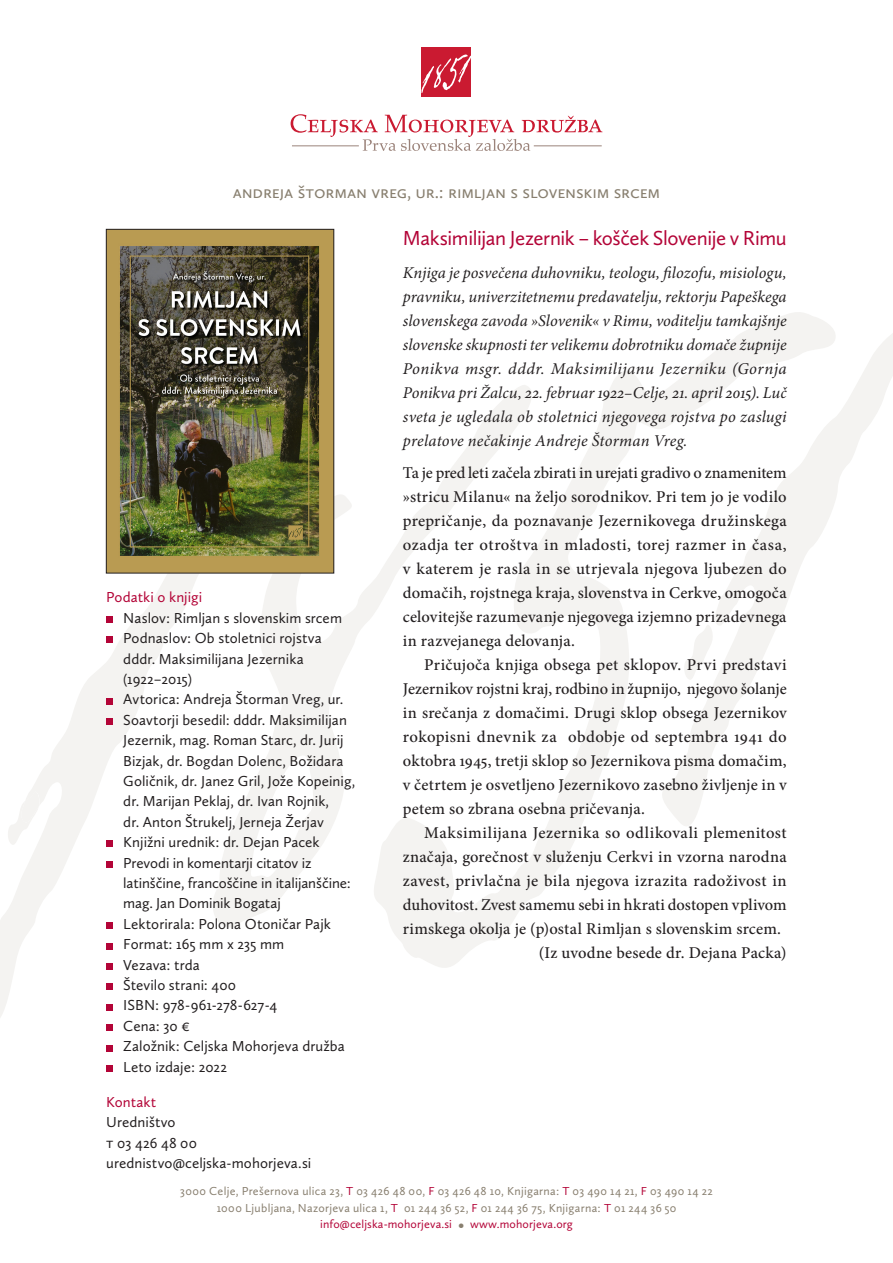
<style>
.page{position:relative;width:893px;height:1263px;background:#fff}
.page>*{position:absolute;margin:0;border:0;box-sizing:border-box;transform-origin:0 0}
.Glavni_naslov-rdec{font:21px "Calluna Sans";letter-spacing:-.02em;color:#b30437}
.Prvi_naslov{font:18px "Calluna Sans";letter-spacing:-.01em;color:#887f6f}
.Osnovno_besedilo{font:500 16.5px/24px "Minion Pro";letter-spacing:.01em;color:#231f20;text-align:justify}
.Prvi_odstavek-kurziv{font:italic 16.5px/24px "Minion Pro";letter-spacing:.01em;color:#231f20;text-align:justify}
.Podatki{font:15px/20.4px "Calluna Sans";color:#231f20}
.Podatki_o_knjigi_nas{font:15px "Calluna Sans";color:#b30437}
.Podatki-2{font:15px "Calluna Sans";color:#b30437}
.Osnovno_besedilo-2{font:12px "Calluna Sans";letter-spacing:.03em;color:#887f6f}
.t1{font:12px "Calluna Sans";letter-spacing:.005em;color:#b30437}
.s1{color:#b30437}
.s2{font-size:16.5px;color:#887f6f}
</style>
<div class="page">
<svg style="left:219px;top:383px;width:150px;height:544px"></svg>
<svg style="left:369px;top:312px;width:461px;height:656px"></svg>
<svg style="left:0;top:522px;width:219px;height:495px"></svg>
<svg style="left:6px;top:788px;width:34px;height:60px"></svg>
<svg style="left:655px;top:326px;width:238px;height:515px"></svg>
<div style="left:106px;top:616px;width:7px;height:7px;background:#b30437"></div>
<div style="left:106px;top:637px;width:7px;height:6px;background:#b30437"></div>
<div style="left:106px;top:698px;width:7px;height:6px;background:#b30437"></div>
<div style="left:106px;top:718px;width:7px;height:7px;background:#b30437"></div>
<div style="left:106px;top:841px;width:7px;height:6px;background:#b30437"></div>
<div style="left:106px;top:861px;width:7px;height:6px;background:#b30437"></div>
<div style="left:106px;top:922px;width:7px;height:7px;background:#b30437"></div>
<div style="left:106px;top:943px;width:7px;height:6px;background:#b30437"></div>
<div style="left:106px;top:963px;width:7px;height:6px;background:#b30437"></div>
<div style="left:106px;top:983px;width:7px;height:7px;background:#b30437"></div>
<div style="left:106px;top:1004px;width:7px;height:6px;background:#b30437"></div>
<div style="left:106px;top:1024px;width:7px;height:7px;background:#b30437"></div>
<div style="left:106px;top:1045px;width:7px;height:6px;background:#b30437"></div>
<div style="left:106px;top:1065px;width:7px;height:6px;background:#b30437"></div>
<img style="left:108px;top:231px;width:224px;height:340px">
<div style="left:106px;top:229px;width:228px;height:344px;border:1px solid #231f20"></div>
<div style="left:422px;top:47px;width:49px;height:50px;background:#ca1a31"></div>
<svg style="left:421px;top:54px;width:50px;height:40px"></svg>
<svg style="left:291px;top:114px;width:311px;height:37px"></svg>
<hr style="left:292px;top:146px;width:67px;height:1px;background:#9b837a">
<hr style="left:534px;top:146px;width:68px;height:1px;background:#9b837a">
<p class="Prvi_naslov" style="left:233px;top:182px;width:429px">andreja štorman vreg, ur.: rimljan s slovenskim srcem</p>
<p class="Podatki_o_knjigi_nas" style="left:106px;top:588px;width:97px">Podatki o knjigi</p>
<p class="Podatki" style="left:123px;top:607px;width:220px">Naslov: Rimljan s slovenskim srcem</p>
<p class="Podatki" style="left:123px;top:628px;width:200px">Podnaslov: Ob stoletnici rojstva dddr. Maksimilijana Jezernika (1922–2015)</p>
<p class="Podatki" style="left:123px;top:689px;width:222px">Avtorica: Andreja Štorman Vreg, ur.</p>
<p class="Podatki" style="left:123px;top:709px;width:233px">Soavtorji besedil: dddr. Maksimilijan Jezernik, mag. Roman Starc, dr. Jurij Bizjak, dr. Bogdan Dolenc, Božidara Goličnik, dr. Janez Gril, Jože Kopeinig, dr. Marijan Peklaj, dr. Ivan Rojnik,<br>dr. Anton Štrukelj, Jerneja Žerjav</p>
<p class="Podatki" style="left:123px;top:832px;width:198px">Knjižni urednik: dr. Dejan Pacek</p>
<p class="Podatki" style="left:123px;top:852px;width:229px">Prevodi in komentarji citatov iz latinščine, francoščine in italijanščine: mag. Jan Dominik Bogataj</p>
<p class="Podatki" style="left:123px;top:913px;width:209px">Lektorirala: Polona Otoničar Pajk</p>
<p class="Podatki" style="left:123px;top:934px;width:162px">Format: 165 mm x 235 mm</p>
<p class="Podatki" style="left:123px;top:954px;width:78px">Vezava: trda</p>
<p class="Podatki" style="left:123px;top:974px;width:114px">Število strani: 400</p>
<p class="Podatki" style="left:123px;top:995px;width:156px">ISBN: 978-961-278-627-4</p>
<p class="Podatki" style="left:123px;top:1015px;width:68px">Cena: 30 €</p>
<p class="Podatki" style="left:123px;top:1036px;width:223px">Založnik: Celjska Mohorjeva družba</p>
<p class="Podatki" style="left:123px;top:1056px;width:105px">Leto izdaje: 2022</p>
<p class="Podatki-2" style="left:106px;top:1092px;width:52px">Kontakt</p>
<p class="Podatki" style="left:106px;top:1112px;width:71px">Uredništvo</p>
<p class="Podatki" style="left:106px;top:1132px;width:92px">t 03 426 48 00</p>
<p class="Podatki" style="left:106px;top:1152px;width:207px">urednistvo@celjska-mohorjeva.si</p>
<p class="Glavni_naslov-rdec" style="left:403px;top:225px;width:385px">Maksimilijan Jezernik – košček Slovenije v Rimu</p>
<p class="Prvi_odstavek-kurziv" style="left:403px;top:260px;width:385px">Knjiga je posvečena duhovniku, teologu, filozofu, misiologu, pravniku, univerzitetnemu predavatelju, rektorju Papeškega slovenskega zavoda »Slovenik« v Rimu, voditelju tamkajšnje slovenske skupnosti ter velikemu dobrotniku domače župnije Ponikva msgr. dddr. Maksimilijanu Jezerniku (Gornja Ponikva pri Žalcu, 22. februar 1922–Celje, 21. april 2015). Luč sveta je ugledala ob stoletnici njegovega rojstva po zaslugi prelatove nečakinje Andreje Štorman Vreg.</p>
<p class="Osnovno_besedilo" style="left:403px;top:461px;width:385px">Ta je pred leti začela zbirati in urejati gradivo o znamenitem »stricu Milanu« na željo sorodnikov. Pri tem jo je vodilo prepričanje, da poznavanje Jezernikovega družinskega ozadja ter otroštva in mladosti, torej razmer in časa, v katerem je rasla in se utrjevala njegova ljubezen do domačih, rojstnega kraja, slovenstva in Cerkve, omogoča celovitejše razumevanje njegovega izjemno prizadevnega in razvejanega delovanja.</p>
<p class="Osnovno_besedilo" style="left:403px;top:653px;width:385px;text-indent:21px">Pričujoča knjiga obsega pet sklopov. Prvi predstavi Jezernikov rojstni kraj, rodbino in župnijo, njegovo šolanje in srečanja z domačimi. Drugi sklop obsega Jezernikov rokopisni dnevnik za obdobje od septembra 1941 do oktobra 1945, tretji sklop so Jezernikova pisma domačim, v četrtem je osvetljeno Jezernikovo zasebno življenje in v petem so zbrana osebna pričevanja.</p>
<p class="Osnovno_besedilo" style="left:403px;top:821px;width:385px;text-indent:21px">Maksimilijana Jezernika so odlikovali plemenitost značaja, gorečnost v služenju Cerkvi in vzorna narodna zavest, privlačna je bila njegova izrazita radoživost in duhovitost. Zvest samemu sebi in hkrati dostopen vplivom rimskega okolja je (p)ostal Rimljan s slovenskim srcem.</p>
<p class="Osnovno_besedilo" style="left:539px;top:941px;width:249px">(Iz uvodne besede dr. Dejana Packa)</p>
<p class="Osnovno_besedilo-2" style="left:180px;top:1184px;width:534px">3000 Celje, Prešernova ulica 23, <span class="s1">T</span> 03 426 48 00, <span class="s1">F</span> 03 426 48 10, Knjigarna: <span class="s1">T</span> 03 490 14 21, <span class="s1">F</span> 03 490 14 22</p>
<p class="Osnovno_besedilo-2" style="left:217px;top:1201px;width:461px">1000 Ljubljana, Nazorjeva ulica 1, <span class="s1">T</span> 01 244 36 52, <span class="s1">F</span> 01 244 36 75, Knjigarna: <span class="s1">T</span> 01 244 36 50</p>
<p class="t1" style="left:320px;top:1217px;width:254px">info@celjska-mohorjeva.si <span class="s2">•</span> www.mohorjeva.org</p>
</div>
